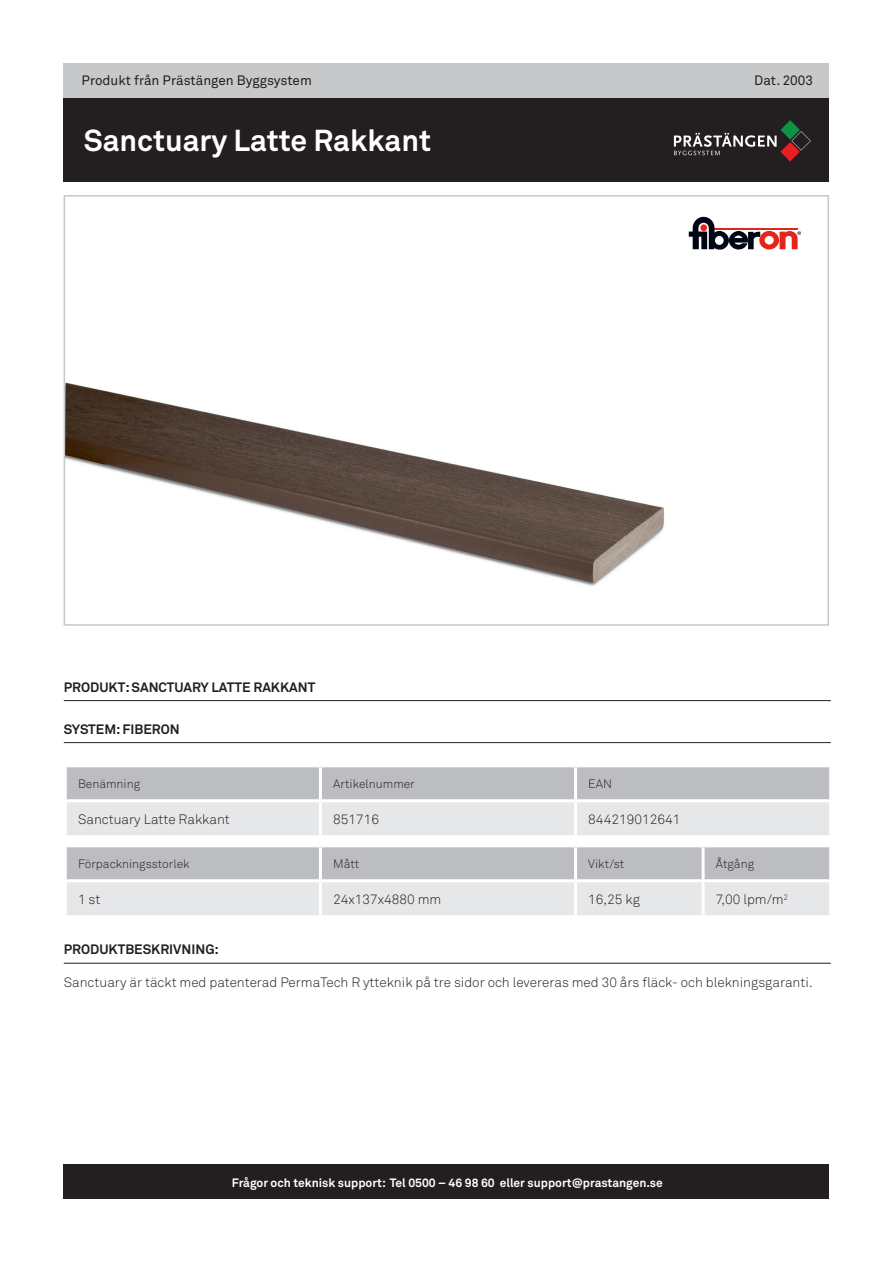
<style>
.page{position:relative;width:893px;height:1263px;background:#fff}
.page>*{position:absolute;margin:0;border:0;box-sizing:border-box;transform-origin:0 0}
.t1{font:700 30px "Akkurat Pro";color:#fff}
.t2{font:13.5px "Akkurat Light Pro";color:#231f20}
.t3{font:700 13.5px "Akkurat Pro";color:#231f20}
.t4{font:13.5px "Akkurat Pro";color:#231f20}
.t5{font:700 12px "Akkurat Pro";color:#fff}
.t6{font:12px "Akkurat Light Pro";color:#231f20}
</style>
<div class="page">
<div style="left:64px;top:97px;width:765px;height:85px;background:#231f20"></div>
<div style="left:64px;top:64px;width:765px;height:34px;background:#c7c8ca"></div>
<svg style="left:674px;top:120px;width:137px;height:41px"></svg>
<div style="left:64px;top:1164px;width:765px;height:34px;background:#231f20"></div>
<svg style="left:689px;top:217px;width:112px;height:33px"></svg>
<hr style="left:64px;top:700px;width:767px;height:1px;background:#231f20">
<hr style="left:64px;top:742px;width:767px;height:1px;background:#231f20">
<hr style="left:64px;top:963px;width:767px;height:1px;background:#231f20">
<svg style="left:67px;top:767px;width:762px;height:68px;background:#d1d2d5"></svg>
<hr style="left:319px;top:767px;width:3px;height:32px;background:#fff">
<hr style="left:574px;top:767px;width:3px;height:32px;background:#fff">
<hr style="left:64px;top:799px;width:256px;height:3px;background:#fff">
<hr style="left:320px;top:799px;width:256px;height:3px;background:#fff">
<hr style="left:319px;top:802px;width:3px;height:33px;background:#fff">
<hr style="left:576px;top:799px;width:256px;height:3px;background:#fff">
<hr style="left:574px;top:802px;width:3px;height:33px;background:#fff">
<svg style="left:67px;top:847px;width:762px;height:68px;background:#d1d2d5"></svg>
<hr style="left:319px;top:847px;width:3px;height:32px;background:#fff">
<hr style="left:574px;top:847px;width:3px;height:32px;background:#fff">
<hr style="left:702px;top:847px;width:3px;height:32px;background:#fff">
<hr style="left:64px;top:879px;width:256px;height:3px;background:#fff">
<hr style="left:320px;top:879px;width:256px;height:3px;background:#fff">
<hr style="left:319px;top:882px;width:3px;height:33px;background:#fff">
<hr style="left:576px;top:879px;width:127px;height:3px;background:#fff">
<hr style="left:574px;top:882px;width:3px;height:33px;background:#fff">
<hr style="left:703px;top:879px;width:129px;height:3px;background:#fff">
<hr style="left:702px;top:882px;width:3px;height:33px;background:#fff">
<img style="left:67px;top:382px;width:598px;height:204px">
<div style="left:64px;top:195px;width:765px;height:431px;border:2px solid #c7c8ca"></div>
<p class="t4" style="left:82px;top:72px;width:232px">Produkt från Prästängen Byggsystem</p>
<p class="t4" style="left:754px;top:72px;width:60px">Dat. 2003</p>
<p class="t1" style="left:84px;top:122px;width:349px">Sanctuary Latte Rakkant</p>
<p class="t3" style="left:64px;top:679px;width:253px">PRODUKT: SANCTUARY LATTE RAKKANT</p>
<p class="t3" style="left:64px;top:721px;width:117px">SYSTEM: FIBERON</p>
<p class="t6" style="left:78px;top:777px;width:64px">Benämning</p>
<p class="t6" style="left:333px;top:777px;width:83px">Artikelnummer</p>
<p class="t6" style="left:588px;top:777px;width:25px">EAN</p>
<p class="t2" style="left:78px;top:811px;width:153px">Sanctuary Latte Rakkant</p>
<p class="t2" style="left:333px;top:811px;width:48px">851716</p>
<p class="t2" style="left:588px;top:811px;width:94px">844219012641</p>
<p class="t6" style="left:78px;top:857px;width:113px">Förpackningsstorlek</p>
<p class="t6" style="left:333px;top:857px;width:28px">Mått</p>
<p class="t6" style="left:588px;top:857px;width:37px">Vikt/st</p>
<p class="t6" style="left:716px;top:857px;width:40px">Åtgång</p>
<p class="t2" style="left:78px;top:891px;width:24px">1 st</p>
<p class="t2" style="left:333px;top:891px;width:110px">24x137x4880 mm</p>
<p class="t2" style="left:588px;top:891px;width:53px">16,25 kg</p>
<p class="t2" style="left:716px;top:891px;width:74px">7,00 lpm/m<sup>2</sup></p>
<p class="t3" style="left:64px;top:941px;width:157px">PRODUKTBESKRIVNING:</p>
<p class="t2" style="left:64px;top:974px;width:750px">Sanctuary är täckt med patenterad PermaTech R ytteknik på tre sidor och levereras med 30 års fläck- och blekningsgaranti.</p>
<p class="t5" style="left:232px;top:1175px;width:433px">Frågor och teknisk support: Tel 0500 – 46 98 60 eller support@prastangen.se</p>
</div>
